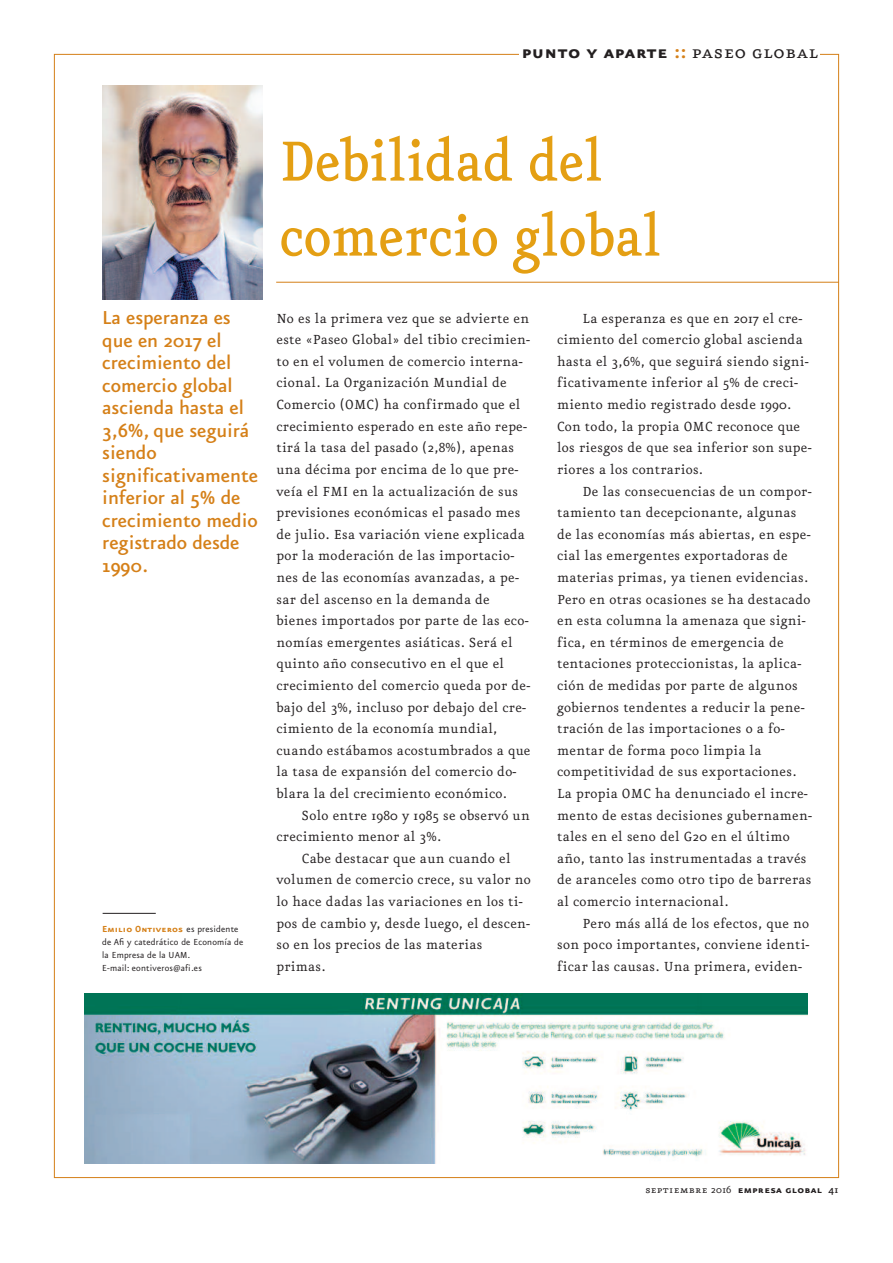
<style>
.page{position:relative;width:893px;height:1263px;background:#fff}
.page>*{position:absolute;margin:0;border:0;box-sizing:border-box;transform-origin:0 0}
.t1{font:500 67.5px/75px "Eureka";color:#e49f13;scale:.9 1}
.t2{font:500 22.5px/22.5px "Eureka Sans";letter-spacing:-.005em;color:#d58018}
.t3{font:21.9px "Eureka Sans Bold Caps";letter-spacing:.025em;color:#231f20}
.t4{font:15.75px/21.6px "Eureka";letter-spacing:.02em;color:#231f20}
.t5{font:12px "Eureka Sans Bold Caps";letter-spacing:.025em;color:#231f20}
.t6{font:10.5px/12.8px "Eureka Sans";letter-spacing:.015em;color:#231f20}
.t7{font:10.5px "Eureka Sans Bold Caps";letter-spacing:.015em;color:#d58018}
.s1{color:#d58018}
.s2{font-family:"Eureka Small Caps"}
.s3{font-family:"Eureka Sans";color:#231f20}
.s4{font-family:"Eureka"}
.s5{font-family:"Eureka";font-weight:500}
</style>
<div class="page">
<img style="left:85px;top:993px;width:723px;height:170px">
<hr style="left:276px;top:282px;width:563px;height:1px;background:#d58018">
<img style="left:102px;top:85px;width:160px;height:215px">
<hr style="left:103px;top:913px;width:53px;height:1px;background:#231f20">
<h3 class="t3" style="left:521px;top:41px;width:298px">punto y aparte <span class="s1">::</span> <span class="s2">paseo global</span></h3>
<h2 class="t2" style="left:102px;top:305px;width:157px">La esperanza es que en 2017 el crecimiento del comercio global ascienda hasta el<br>3,6%, que seguirá siendo significativamente inferior al 5% de crecimiento medio registrado desde<br>1990.</h2>
<p class="t7" style="left:102px;top:924px;width:138px">Emilio Ontiveros <span class="s3">es presidente</span></p>
<p class="t6" style="left:102px;top:936px;width:143px">de Afi y catedrático de Economía de la Empresa de la UAM.<br>E-mail: eontiveros@afi.es</p>
<h1 class="t1" style="left:279px;top:126px;width:426px">Debilidad del comercio global</h1>
<p class="t4" style="left:276px;top:308px;width:256px">No es la primera vez que se advierte en este «Paseo Global» del tibio crecimien&shy;to en el volumen de comercio interna&shy;cional. La Organización Mundial de Comercio (OMC) ha confirmado que el crecimiento esperado en este año repe&shy;tirá la tasa del pasado (2,8%), apenas una décima por encima de lo que pre&shy;veía el FMI en la actualización de sus previsiones económicas el pasado mes de julio. Esa variación viene explicada por la moderación de las importacio&shy;nes de las economías avanzadas, a pe&shy;sar del ascenso en la demanda de bienes importados por parte de las eco&shy;nomías emergentes asiáticas. Será el quinto año consecutivo en el que el crecimiento del comercio queda por de&shy;bajo del 3%, incluso por debajo del cre&shy;cimiento de la economía mundial, cuando estábamos acostumbrados a que la tasa de expansión del comercio do&shy;blara la del crecimiento económico.</p>
<p class="t4" style="left:276px;top:805px;width:255px;text-indent:26px">Solo entre 1980 y 1985 se observó un crecimiento menor al 3%.</p>
<p class="t4" style="left:276px;top:848px;width:256px;text-indent:26px">Cabe destacar que aun cuando el volumen de comercio crece, su valor no lo hace dadas las variaciones en los ti&shy;pos de cambio y, desde luego, el descen&shy;so en los precios de las materias primas.</p>
<p class="t4" style="left:557px;top:308px;width:256px;text-indent:26px">La esperanza es que en 2017 el cre&shy;cimiento del comercio global ascienda hasta el 3,6%, que seguirá siendo signi&shy;ficativamente inferior al 5% de creci&shy;miento medio registrado desde 1990.<br>Con todo, la propia OMC reconoce que los riesgos de que sea inferior son supe&shy;riores a los contrarios.</p>
<p class="t4" style="left:557px;top:481px;width:256px;text-indent:26px">De las consecuencias de un compor&shy;tamiento tan decepcionante, algunas de las economías más abiertas, en espe&shy;cial las emergentes exportadoras de materias primas, ya tienen evidencias.<br>Pero en otras ocasiones se ha destacado en esta columna la amenaza que signi&shy;fica, en términos de emergencia de tentaciones proteccionistas, la aplica&shy;ción de medidas por parte de algunos gobiernos tendentes a reducir la pene&shy;tración de las importaciones o a fo&shy;mentar de forma poco limpia la competitividad de sus exportaciones.<br>La propia OMC ha denunciado el incre&shy;mento de estas decisiones gubernamen&shy;tales en el seno del G20 en el último año, tanto las instrumentadas a través de aranceles como otro tipo de barreras al comercio internacional.</p>
<p class="t4" style="left:557px;top:913px;width:254px;text-align:justify;text-indent:26px">Pero más allá de los efectos, que no son poco importantes, conviene identi&shy;ficar las causas. Una primera, eviden-</p>
<p class="t5" style="left:645px;top:1184px;width:194px"><span class="s2">septiembre</span> <span class="s4">2016</span> empresa global <span class="s5">41</span></p>
</div>
